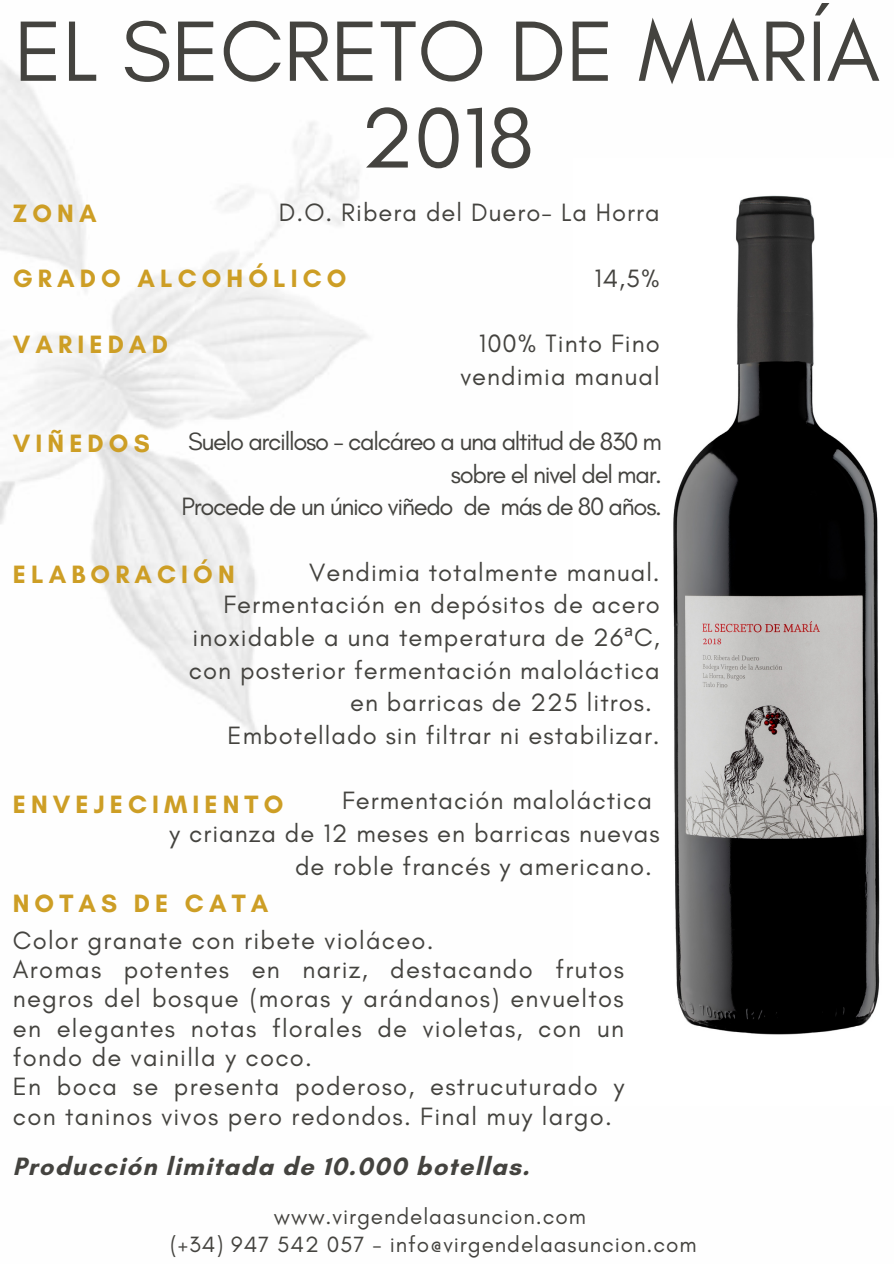
<style>
.page{position:relative;width:894px;height:1264px;background:#fff}
.page>*{position:absolute;margin:0;border:0;box-sizing:border-box;transform-origin:0 0}
.t1{font:87px/86.7px "Glacial Indifference";color:#44433f;text-align:center}
.t2{font:25.5px/29.2px "Glacial Indifference";letter-spacing:.04em;color:#44433f;text-align:right}
.t3{font:25.5px/32.7px "Glacial Indifference";letter-spacing:-.05em;color:#44433f;text-align:right}
.t4{font:700 25.5px "Glacial Indifference";letter-spacing:.2em;color:#cd9e25}
.t5{font:700 25.5px "Glacial Indifference";letter-spacing:.05em;color:#44433f}
.t6{font:22.5px/28.2px "Glacial Indifference";letter-spacing:.04em;color:#44433f;text-align:center}
.s1{font-family:"Noto Sans"}
</style>
<div class="page">
<img style="left:673px;top:195px;width:207px;height:840px">
<h1 class="t1" style="left:14px;top:7px;width:867px">EL SECRETO DE MARÍA<br>2018</h1>
<p class="t4" style="left:13px;top:197px;width:85px">ZONA</p>
<p class="t2" style="left:279px;top:198px;width:382px">D.O. Ribera del Duero- La Horra</p>
<p class="t4" style="left:13px;top:263px;width:335px">GRADO ALCOHÓLICO</p>
<p class="t4" style="left:13px;top:329px;width:156px">VARIEDAD</p>
<p class="t2" style="left:594px;top:263px;width:67px">14,5%</p>
<p class="t2" style="left:460px;top:326px;width:201px;line-height:32.7px">100% Tinto Fino vendimia manual</p>
<p class="t4" style="left:13px;top:427px;width:138px">VIÑEDOS</p>
<p class="t3" style="left:181px;top:424px;width:482px">Suelo arcilloso - calcáreo a una altitud de 830 m sobre el nivel del mar.<br>Procede de un único viñedo de más de 80 años.</p>
<p class="t4" style="left:13px;top:559px;width:223px">ELABORACIÓN</p>
<p class="t2" style="left:309px;top:557px;width:352px">Vendimia totalmente manual.</p>
<p class="t2" style="left:223px;top:589px;width:438px">Fermentación en depósitos de acero</p>
<p class="t2" style="left:192px;top:622px;width:468px">inoxidable a una temperatura de 26<span class="s1">ª</span>C,</p>
<p class="t2" style="left:189px;top:655px;width:472px">con posterior fermentación maloláctica</p>
<p class="t2" style="left:350px;top:687px;width:303px">en barricas de 225 litros.</p>
<p class="t2" style="left:227px;top:720px;width:433px">Embotellado sin filtrar ni estabilizar.</p>
<p class="t2" style="left:342px;top:785px;width:311px">Fermentación maloláctica</p>
<p class="t2" style="left:169px;top:818px;width:492px">y crianza de 12 meses en barricas nuevas</p>
<p class="t2" style="left:295px;top:851px;width:358px">de roble francés y americano.</p>
<p class="t4" style="left:13px;top:789px;width:272px">ENVEJECIMIENTO</p>
<p class="t4" style="left:13px;top:887px;width:257px">NOTAS DE CATA</p>
<p class="t2" style="left:13px;top:925px;width:612px;text-align:left">Color granate con ribete violáceo.<br>Aromas potentes en nariz, destacando frutos negros del bosque (moras y arándanos) envueltos en elegantes notas florales de violetas, con un fondo de vainilla y coco.<br>En boca se presenta poderoso, estrucuturado y con taninos vivos pero redondos. Final muy largo.</p>
<p class="t5" style="left:13px;top:1151px;width:518px">Producción limitada de 10.000 botellas.</p>
<p class="t6" style="left:170px;top:1201px;width:528px">www.virgendelaasuncion.com<br>(+34) 947 542 057 - info@virgendelaasuncion.com</p>
</div>
